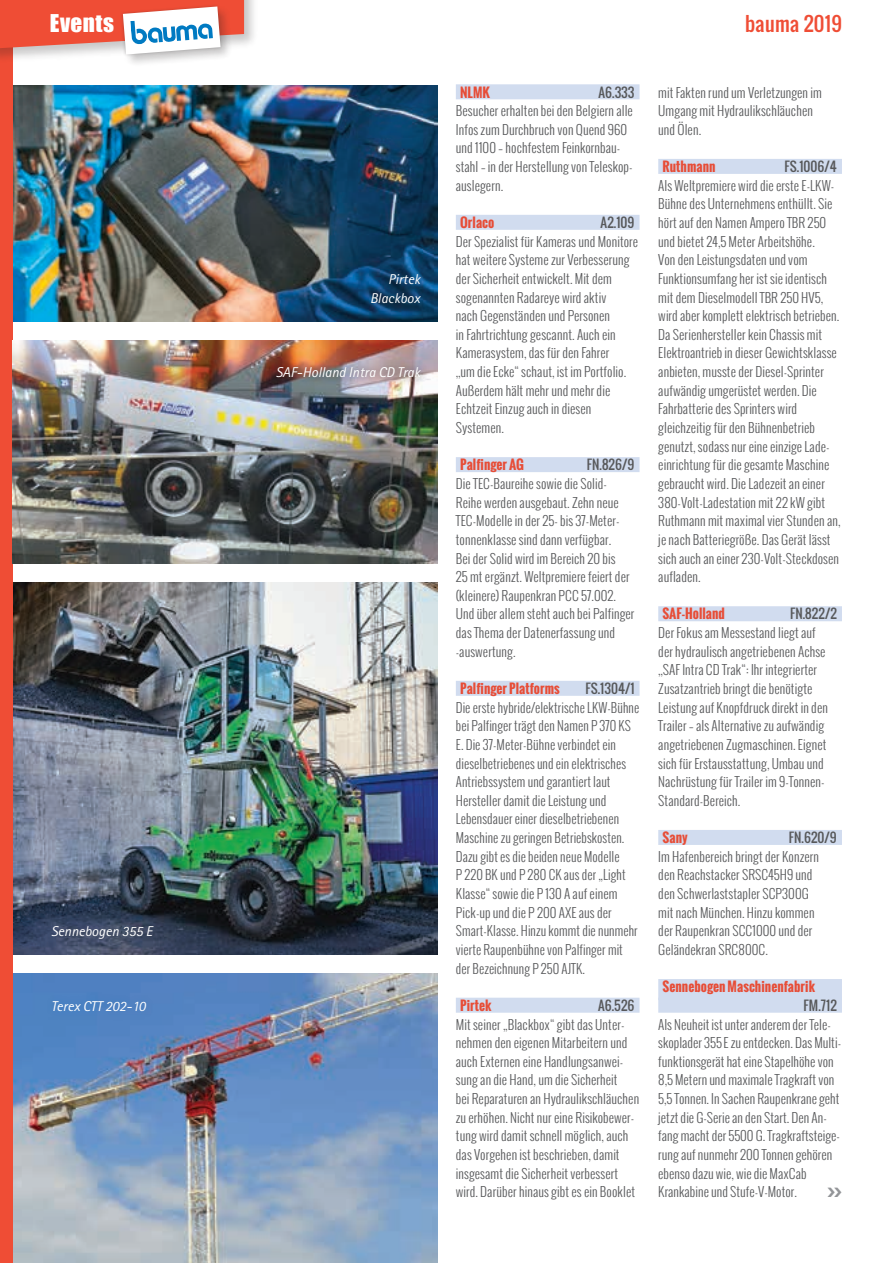
<style>
.page{position:relative;width:893px;height:1263px;background:#fff}
.page>*{position:absolute;margin:0;border:0;box-sizing:border-box;transform-origin:0 0}
.t1{font:22.5px "Impact";letter-spacing:.02em;color:#fff}
.t2{font:19.5px "Oswald";letter-spacing:.015em;color:#ef4d35}
.t3{font:italic 14.25px/18.6px "Rotis Sans Serif";color:#fff;text-align:right}
.t4{font:300 13.05px/18.6px "Oswald";letter-spacing:.005em;color:#57585a}
.t5{font:700 13.05px "Oswald";letter-spacing:.005em;color:#e74d37}
.t6{font:13.05px "Oswald";letter-spacing:.005em;color:#57585a}
</style>
<div class="page">
<img style="left:13px;top:86px;width:424px;height:235px">
<img style="left:13px;top:973px;width:424px;height:290px">
<div style="left:456px;top:84px;width:183px;height:15px;background:#d1dcef"></div>
<div style="left:456px;top:215px;width:183px;height:15px;background:#d1dcef"></div>
<div style="left:456px;top:457px;width:183px;height:15px;background:#d1dcef"></div>
<div style="left:456px;top:681px;width:183px;height:15px;background:#d1dcef"></div>
<div style="left:456px;top:998px;width:183px;height:15px;background:#d1dcef"></div>
<div style="left:658px;top:159px;width:184px;height:15px;background:#d1dcef"></div>
<div style="left:658px;top:606px;width:184px;height:15px;background:#d1dcef"></div>
<div style="left:658px;top:830px;width:184px;height:15px;background:#d1dcef"></div>
<div style="left:658px;top:979px;width:184px;height:21px;background:#d1dcef"></div>
<div style="left:658px;top:998px;width:184px;height:15px;background:#d1dcef"></div>
<div style="left:0;top:0;width:13px;height:1263px;background:#ef4d35"></div>
<div style="left:0;top:0;width:259px;height:63px;background:#231f20;opacity:.25"></div>
<div style="left:121px;top:5px;width:112px;height:62px;background:#231f20;opacity:.25"></div>
<svg style="left:0;top:0;width:244px;height:58px"></svg>
<img style="left:13px;top:582px;width:424px;height:373px">
<div style="left:362px;top:265px;width:67px;height:47px;background:#231f20;opacity:.85"></div>
<img style="left:13px;top:340px;width:424px;height:224px">
<div style="left:268px;top:357px;width:161px;height:29px;background:#231f20;opacity:.88"></div>
<div style="left:44px;top:991px;width:111px;height:30px;background:#4d81c1"></div>
<h1 class="t1" style="left:50px;top:6px;width:66px">Events</h1>
<h2 class="t2" style="left:745px;top:9px;width:98px">bauma 2019</h2>
<p class="t3" style="left:51px;top:922px;width:103px">Sennebogen 355 E</p>
<p class="t3" style="left:51px;top:997px;width:96px">Terex CTT 202-10</p>
<p class="t3" style="left:370px;top:270px;width:52px">Pirtek<br>Blackbox</p>
<p class="t3" style="left:276px;top:363px;width:146px">SAF-Holland Intra CD Trak</p>
<p class="t5" style="left:460px;top:82px;width:32px">NLMK</p>
<p class="t6" style="left:598px;top:82px;width:37px">A6.333</p>
<p class="t4" style="left:456px;top:101px;width:179px">Besucher erhalten bei den Belgiern alle<br>Infos zum Durchbruch von Quend 960 und 1100 – hochfestem Feinkornbau&shy;stahl – in der Herstellung von Teleskop&shy;auslegern.</p>
<p class="t5" style="left:460px;top:213px;width:36px">Orlaco</p>
<p class="t6" style="left:601px;top:213px;width:35px">A2.109</p>
<p class="t4" style="left:456px;top:232px;width:184px">Der Spezialist für Kameras und Monitore hat weitere Systeme zur Verbesserung der Sicherheit entwickelt. Mit dem sogenannten Radareye wird aktiv<br>nach Gegenständen und Personen<br>in Fahrtrichtung gescannt. Auch ein<br>Kamerasystem, das für den Fahrer<br>,,um die Ecke“ schaut, ist im Portfolio.<br>Außerdem hält mehr und mehr die<br>Echtzeit Einzug auch in diesen<br>Systemen.</p>
<p class="t5" style="left:460px;top:455px;width:65px">Palfinger AG</p>
<p class="t6" style="left:587px;top:455px;width:49px">FN.826/9</p>
<p class="t4" style="left:456px;top:474px;width:180px">Die TEC-Baureihe sowie die Solid-Reihe werden ausgebaut. Zehn neue TEC-Modelle in der 25- bis 37-Meter&shy;tonnenklasse sind dann verfügbar.<br>Bei der Solid wird im Bereich 20 bis<br>25 mt ergänzt. Weltpremiere feiert der (kleinere) Raupenkran PCC 57.002.<br>Und über allem steht auch bei Palfinger das Thema der Datenerfassung und -auswertung.</p>
<p class="t5" style="left:460px;top:679px;width:101px">Palfinger Platforms</p>
<p class="t6" style="left:585px;top:678px;width:51px">FS.1304/1</p>
<p class="t4" style="left:456px;top:698px;width:185px">Die erste hybride/elektrische LKW-Bühne bei Palfinger trägt den Namen P 370 KS E. Die 37-Meter-Bühne verbindet ein dieselbetriebenes und ein elektrisches Antriebssystem und garantiert laut Hersteller damit die Leistung und Lebensdauer einer dieselbetriebenen Maschine zu geringen Betriebskosten.<br>Dazu gibt es die beiden neue Modelle<br>P 220 BK und P 280 CK aus der ,,Light Klasse“ sowie die P 130 A auf einem Pick-up und die P 200 AXE aus der Smart-Klasse. Hinzu kommt die nunmehr vierte Raupenbühne von Palfinger mit der Bezeichnung P 250 AJTK.</p>
<p class="t5" style="left:460px;top:995px;width:33px">Pirtek</p>
<p class="t6" style="left:598px;top:995px;width:38px">A6.526</p>
<p class="t4" style="left:456px;top:1015px;width:185px">Mit seiner ,,Blackbox“ gibt das Unter&shy;nehmen den eigenen Mitarbeitern und auch Externen eine Handlungsanwei&shy;sung an die Hand, um die Sicherheit<br>bei Reparaturen an Hydraulikschläuchen zu erhöhen. Nicht nur eine Risikobewer&shy;tung wird damit schnell möglich, auch das Vorgehen ist beschrieben, damit insgesamt die Sicherheit verbessert wird. Darüber hinaus gibt es ein Booklet</p>
<p class="t4" style="left:658px;top:83px;width:165px">mit Fakten rund um Verletzungen im<br>Umgang mit Hydraulikschläuchen und Ölen.</p>
<p class="t5" style="left:662px;top:157px;width:55px">Ruthmann</p>
<p class="t6" style="left:784px;top:157px;width:54px">FS.1006/4</p>
<p class="t4" style="left:658px;top:176px;width:184px">Als Weltpremiere wird die erste E-LKW-Bühne des Unternehmens enthüllt. Sie hört auf den Namen Ampero TBR 250 und bietet 24,5 Meter Arbeitshöhe.<br>Von den Leistungsdaten und vom Funktionsumfang her ist sie identisch mit dem Dieselmodell TBR 250 HV5, wird aber komplett elektrisch betrieben.<br>Da Serienhersteller kein Chassis mit Elektroantrieb in dieser Gewichtsklasse anbieten, musste der Diesel-Sprinter aufwändig umgerüstet werden. Die Fahrbatterie des Sprinters wird gleichzeitig für den Bühnenbetrieb genutzt, sodass nur eine einzige Lade&shy;einrichtung für die gesamte Maschine gebraucht wird. Die Ladezeit an einer 380-Volt-Ladestation mit 22 kW gibt Ruthmann mit maximal vier Stunden an, je nach Batteriegröße. Das Gerät lässt sich auch an einer 230-Volt-Steckdosen aufladen.</p>
<p class="t5" style="left:662px;top:604px;width:64px">SAF-Holland</p>
<p class="t6" style="left:790px;top:604px;width:48px">FN.822/2</p>
<p class="t4" style="left:658px;top:623px;width:171px">Der Fokus am Messestand liegt auf der hydraulisch angetriebenen Achse ,,SAF Intra CD Trak“: Ihr integrierter Zusatzantrieb bringt die benötigte Leistung auf Knopfdruck direkt in den Trailer – als Alternative zu aufwändig angetriebenen Zugmaschinen. Eignet sich für Erstausstattung, Umbau und Nachrüstung für Trailer im 9-Tonnen-Standard-Bereich.</p>
<p class="t5" style="left:662px;top:828px;width:27px">Sany</p>
<p class="t6" style="left:789px;top:828px;width:50px">FN.620/9</p>
<p class="t4" style="left:658px;top:847px;width:162px">Im Hafenbereich bringt der Konzern den Reachstacker SRSC45H9 und den Schwerlaststapler SCP300G mit nach München. Hinzu kommen der Raupenkran SCC1000 und der<br>Geländekran SRC800C.</p>
<p class="t5" style="left:662px;top:977px;width:154px">Sennebogen Maschinenfabrik</p>
<p class="t6" style="left:804px;top:995px;width:35px">FM.712</p>
<p class="t4" style="left:658px;top:1015px;width:184px">Als Neuheit ist unter anderem der Tele&shy;skoplader 355 E zu entdecken. Das Multi&shy;funktionsgerät hat eine Stapelhöhe von 8,5 Metern und maximale Tragkraft von 5,5 Tonnen. In Sachen Raupenkrane geht jetzt die G-Serie an den Start. Den An&shy;fang macht der 5500 G. Tragkraftsteige&shy;rung auf nunmehr 200 Tonnen gehören ebenso dazu wie, wie die MaxCab Krankabine und Stufe-V-Motor.</p>
</div>
